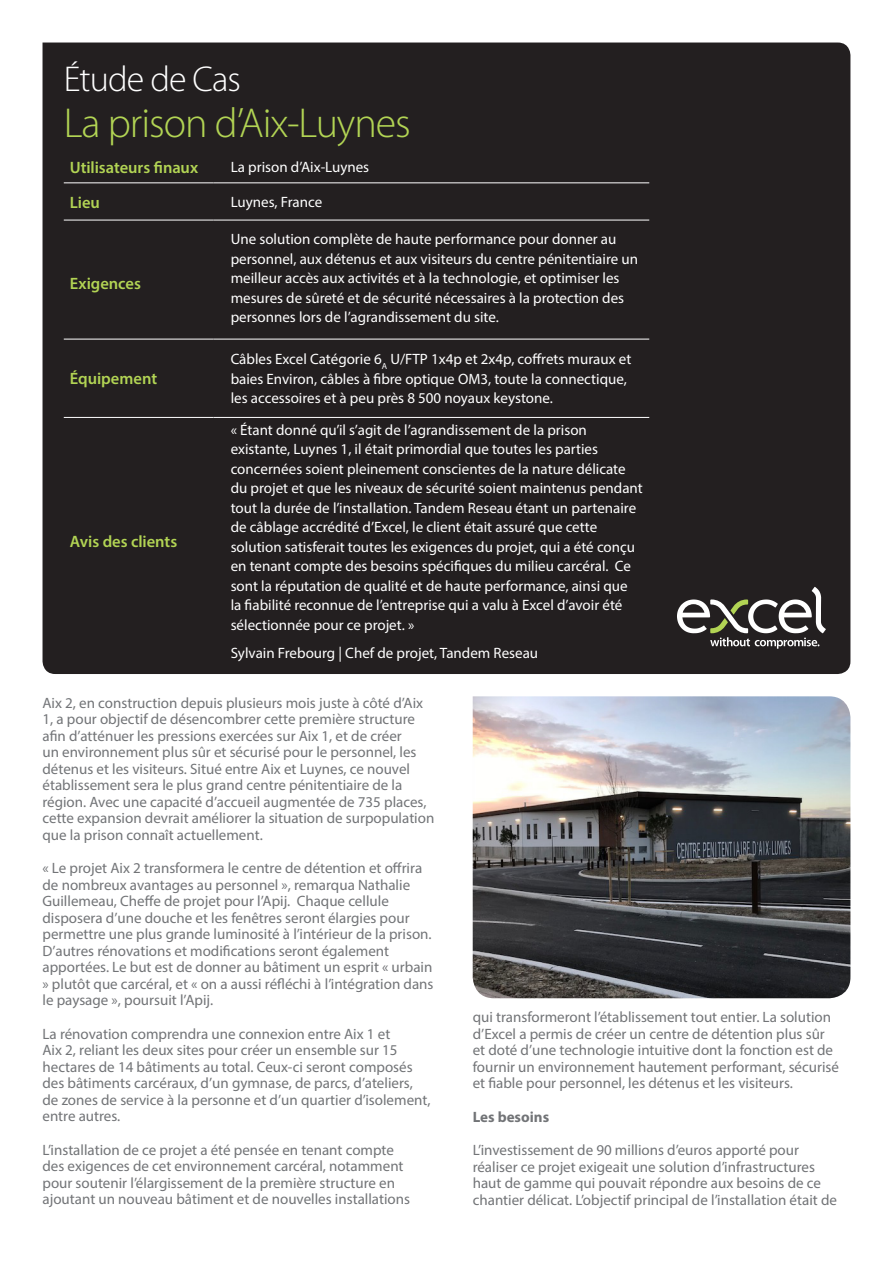
<style>
.page{position:relative;width:893px;height:1263px;background:#fff}
.page>*{position:absolute;margin:0;border:0;box-sizing:border-box;transform-origin:0 0}
.t1{font:300 42px "Myriad Pro";letter-spacing:-.025em;color:#b2d454}
.t2{font:300 36px "Myriad Pro";letter-spacing:-.025em;color:#fff}
.t3{font:600 16.5px "Myriad Pro";letter-spacing:-.005em;color:#b2d454}
.Quote_copy{font:15px/16.5px "Myriad Pro";color:#727477}
.t4{font:15px/19.5px "Myriad Pro";color:#fff}
.Quote_copy-2{font:700 15px "Myriad Pro";color:#727477}
</style>
<div class="page">
<div style="left:43px;top:43px;width:807px;height:631px;background:#231f20"></div>
<svg style="left:677px;top:587px;width:149px;height:62px"></svg>
<hr style="left:64px;top:182px;width:150px;height:1px;background:#fff">
<hr style="left:64px;top:220px;width:150px;height:1px;background:#fff">
<hr style="left:64px;top:339px;width:150px;height:1px;background:#fff">
<hr style="left:214px;top:182px;width:435px;height:1px;background:#fff">
<hr style="left:214px;top:220px;width:435px;height:1px;background:#fff">
<hr style="left:214px;top:339px;width:435px;height:1px;background:#fff">
<hr style="left:214px;top:417px;width:435px;height:1px;background:#fff">
<hr style="left:64px;top:417px;width:150px;height:1px;background:#fff">
<img style="left:473px;top:696px;width:377px;height:302px">
<h2 class="t2" style="left:64px;top:59px;width:179px">Étude de Cas</h2>
<h1 class="t1" style="left:64px;top:100px;width:349px">La prison d’Aix-Luynes</h1>
<p class="t3" style="left:70px;top:157px;width:130px">Utilisateurs finaux</p>
<p class="t4" style="left:231px;top:157px;width:140px">La prison d’Aix-Luynes</p>
<p class="t3" style="left:70px;top:192px;width:32px">Lieu</p>
<p class="t4" style="left:231px;top:192px;width:93px">Luynes, France</p>
<p class="t3" style="left:70px;top:273px;width:73px">Exigences</p>
<p class="t3" style="left:70px;top:368px;width:89px">Équipement</p>
<p class="t4" style="left:231px;top:229px;width:409px">Une solution complète de haute performance pour donner au personnel, aux détenus et aux visiteurs du centre pénitentiaire un meilleur accès aux activités et à la technologie, et optimiser les mesures de sûreté et de sécurité nécessaires à la protection des personnes lors de l’agrandissement du site.</p>
<p class="t4" style="left:231px;top:349px;width:402px">Câbles Excel Catégorie 6<sub>A</sub> U/FTP 1x4p et 2x4p, coffrets muraux et baies Environ, câbles à fibre optique OM3, toute la connectique, les accessoires et à peu près 8 500 noyaux keystone.</p>
<p class="t4" style="left:231px;top:420px;width:414px">« Étant donné qu’il s’agit de l’agrandissement de la prison existante, Luynes 1, il était primordial que toutes les parties concernées soient pleinement conscientes de la nature délicate du projet et que les niveaux de sécurité soient maintenus pendant tout la durée de l’installation. Tandem Reseau étant un partenaire de câblage accrédité d’Excel, le client était assuré que cette solution satisferait toutes les exigences du projet, qui a été conçu en tenant compte des besoins spécifiques du milieu carcéral. Ce sont la réputation de qualité et de haute performance, ainsi que<br>la fiabilité reconnue de l’entreprise qui a valu à Excel d’avoir été sélectionnée pour ce projet. »</p>
<p class="t4" style="left:231px;top:643px;width:309px">Sylvain Frebourg | Chef de projet, Tandem Reseau</p>
<p class="Quote_copy" style="left:43px;top:694px;width:393px">Aix 2, en construction depuis plusieurs mois juste à côté d’Aix 1, a pour objectif de désencombrer cette première structure afin d’atténuer les pressions exercées sur Aix 1, et de créer<br>un environnement plus sûr et sécurisé pour le personnel, les détenus et les visiteurs. Situé entre Aix et Luynes, ce nouvel établissement sera le plus grand centre pénitentiaire de la région. Avec une capacité d’accueil augmentée de 735 places, cette expansion devrait améliorer la situation de surpopulation que la prison connaît actuellement.</p>
<p class="Quote_copy" style="left:43px;top:860px;width:392px">« Le projet Aix 2 transformera le centre de détention et offrira de nombreux avantages au personnel », remarqua Nathalie Guillemeau, Cheffe de projet pour l’Apij. Chaque cellule disposera d’une douche et les fenêtres seront élargies pour permettre une plus grande luminosité à l’intérieur de la prison.<br>D’autres rénovations et modifications seront également apportées. Le but est de donner au bâtiment un esprit « urbain » plutôt que carcéral, et « on a aussi réfléchi à l’intégration dans le paysage », poursuit l’Apij.</p>
<p class="Quote_copy" style="left:43px;top:1025px;width:389px">La rénovation comprendra une connexion entre Aix 1 et<br>Aix 2, reliant les deux sites pour créer un ensemble sur 15 hectares de 14 bâtiments au total. Ceux-ci seront composés des bâtiments carcéraux, d’un gymnase, de parcs, d’ateliers, de zones de service à la personne et d’un quartier d’isolement, entre autres.</p>
<p class="Quote_copy" style="left:43px;top:1141px;width:369px">L’installation de ce projet a été pensée en tenant compte des exigences de cet environnement carcéral, notamment pour soutenir l’élargissement de la première structure en ajoutant un nouveau bâtiment et de nouvelles installations</p>
<p class="t3" style="left:70px;top:531px;width:109px">Avis des clients</p>
<p class="Quote_copy" style="left:473px;top:1009px;width:368px">qui transformeront l’établissement tout entier. La solution d’Excel a permis de créer un centre de détention plus sûr et doté d’une technologie intuitive dont la fonction est de fournir un environnement hautement performant, sécurisé et fiable pour personnel, les détenus et les visiteurs.</p>
<p class="Quote_copy-2" style="left:473px;top:1107px;width:78px">Les besoins</p>
<p class="Quote_copy" style="left:473px;top:1142px;width:366px">L’investissement de 90 millions d’euros apporté pour réaliser ce projet exigeait une solution d’infrastructures haut de gamme qui pouvait répondre aux besoins de ce chantier délicat. L’objectif principal de l’installation était de</p>
</div>
